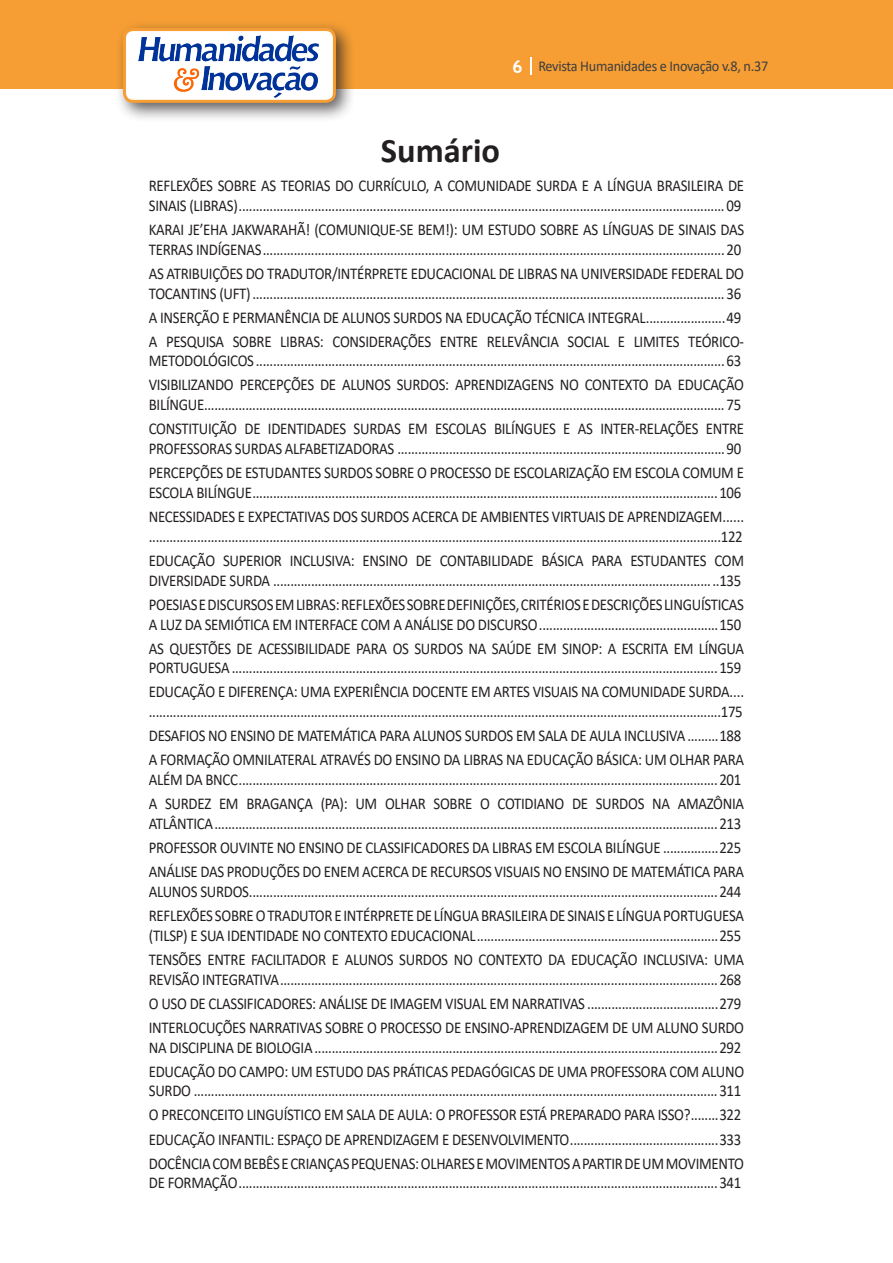
<style>
.page{position:relative;width:893px;height:1263px;background:#fff}
.page>*{position:absolute;margin:0;border:0;box-sizing:border-box;transform-origin:0 0}
.t1{font:700 34.5px "Calibri";color:#231f20}
.texto{font:16.5px/19.8px "Calibri";letter-spacing:-.02em;color:#231f20;scale:.9 1}
.t2{font:15px "Calibri";letter-spacing:-.02em;color:#3e3e3f;scale:.95 1}
.s1{font-family:"Trebuchet MS";font-weight:700;font-size:18px;color:#fff}
</style>
<div class="page">
<div style="left:0;top:0;width:893px;height:88px;background:#f69e34"></div>
<svg style="left:530px;top:57px;width:2px;height:18px"></svg>
<div style="left:115px;top:20px;width:241px;height:103px;background:#231f20;opacity:.75"></div>
<div style="left:125px;top:30px;width:209px;height:71px;background:#fff;border-radius:9px"></div>
<img style="left:138px;top:35px;width:181px;height:62px">
<div style="left:123px;top:28px;width:213px;height:75px;border:3px solid #f69e34;border-radius:9px"></div>
<p class="t2" style="left:512px;top:56px;width:271px"><span class="s1">6</span> Revista Humanidades e Inovação v.8, n.37</p>
<p class="t1" style="left:381px;top:126px;width:121px">Sumário</p>
<p class="texto" style="left:149px;top:175px;width:663px">REFLEXÕES SOBRE AS TEORIAS DO CURRÍCULO, A COMUNIDADE SURDA E A LÍNGUA BRASILEIRA DE<br>SINAIS (LIBRAS)............................................................................................................................................. 09</p>
<p class="texto" style="left:149px;top:219px;width:663px">KARAI JE’EHA JAKWARAHÃ! (COMUNIQUE-SE BEM!): UM ESTUDO SOBRE AS LÍNGUAS DE SINAIS DAS<br>TERRAS INDÍGENAS...................................................................................................................................... 20</p>
<p class="texto" style="left:149px;top:263px;width:663px">AS ATRIBUIÇŌES DO TRADUTOR/INTÉRPRETE EDUCACIONAL DE LIBRAS NA UNIVERSIDADE FEDERAL DO<br>TOCANTINS (UFT)......................................................................................................................................... 36</p>
<p class="texto" style="left:149px;top:307px;width:660px">A INSERÇÃO E PERMANÊNCIA DE ALUNOS SURDOS NA EDUCAÇÃO TÉCNICA INTEGRAL.......................49</p>
<p class="texto" style="left:149px;top:331px;width:663px">A PESQUISA SOBRE LIBRAS: CONSIDERAÇÕES ENTRE RELEVÂNCIA SOCIAL E LIMITES TEÓRICO-<br>METODOLÓGICOS ........................................................................................................................................ 63</p>
<p class="texto" style="left:149px;top:375px;width:663px">VISIBILIZANDO PERCEPÇÕES DE ALUNOS SURDOS: APRENDIZAGENS NO CONTEXTO DA EDUCAÇÃO<br>BILÍNGUE....................................................................................................................................................... 75</p>
<p class="texto" style="left:149px;top:418px;width:663px">CONSTITUIÇÃO DE IDENTIDADES SURDAS EM ESCOLAS BILÍNGUES E AS INTER-RELAÇÕES ENTRE<br>PROFESSORAS SURDAS ALFABETIZADORAS ...............................................................................................90</p>
<p class="texto" style="left:149px;top:462px;width:663px">PERCEPÇÕES DE ESTUDANTES SURDOS SOBRE O PROCESSO DE ESCOLARIZAÇÃO EM ESCOLA COMUM E<br>ESCOLA BILÍNGUE.......................................................................................................................................106</p>
<p class="texto" style="left:149px;top:506px;width:663px">NECESSIDADES E EXPECTATIVAS DOS SURDOS ACERCA DE AMBIENTES VIRTUAIS DE APRENDIZAGEM...... ......................................................................................................................................................................122</p>
<p class="texto" style="left:149px;top:550px;width:663px">EDUCAÇÃO SUPERIOR INCLUSIVA: ENSINO DE CONTABILIDADE BÁSICA PARA ESTUDANTES COM<br>DIVERSIDADE SURDA .................................................................................................................................135</p>
<p class="texto" style="left:149px;top:594px;width:663px">POESIAS E DISCURSOS EM LIBRAS: REFLEXÕES SOBRE DEFINIÇÕES, CRITÉRIOS E DESCRIÇÕES LINGUÍSTICAS<br>A LUZ DA SEMIÓTICA EM INTERFACE COM A ANÁLISE DO DISCURSO....................................................150</p>
<p class="texto" style="left:149px;top:638px;width:663px">AS QUESTÕES DE ACESSIBILIDADE PARA OS SURDOS NA SAÚDE EM SINOP: A ESCRITA EM LÍNGUA<br>PORTUGUESA.............................................................................................................................................159</p>
<p class="texto" style="left:149px;top:682px;width:663px">EDUCAÇÃO E DIFERENÇA: UMA EXPERIÊNCIA DOCENTE EM ARTES VISUAIS NA COMUNIDADE SURDA.... ......................................................................................................................................................................175</p>
<p class="texto" style="left:149px;top:725px;width:660px">DESAFIOS NO ENSINO DE MATEMÁTICA PARA ALUNOS SURDOS EM SALA DE AULA INCLUSIVA .........188</p>
<p class="texto" style="left:149px;top:749px;width:663px">A FORMAÇÃO OMNILATERAL ATRAVÉS DO ENSINO DA LIBRAS NA EDUCAÇÃO BÁSICA: UM OLHAR PARA<br>ALÉM DA BNCC...........................................................................................................................................201</p>
<p class="texto" style="left:149px;top:793px;width:663px">A SURDEZ EM BRAGANÇA (PA): UM OLHAR SOBRE O COTIDIANO DE SURDOS NA AMAZÔNIA<br>ATLÂNTICA..................................................................................................................................................213</p>
<p class="texto" style="left:149px;top:837px;width:660px">PROFESSOR OUVINTE NO ENSINO DE CLASSIFICADORES DA LIBRAS EM ESCOLA BILÍNGUE ................225</p>
<p class="texto" style="left:149px;top:861px;width:663px">ANÁLISE DAS PRODUÇÕES DO ENEM ACERCA DE RECURSOS VISUAIS NO ENSINO DE MATEMÁTICA PARA<br>ALUNOS SURDOS........................................................................................................................................244</p>
<p class="texto" style="left:149px;top:905px;width:663px">REFLEXÕES SOBRE O TRADUTOR E INTÉRPRETE DE LÍNGUA BRASILEIRA DE SINAIS E LÍNGUA PORTUGUESA (TILSP) E SUA IDENTIDADE NO CONTEXTO EDUCACIONAL......................................................................255</p>
<p class="texto" style="left:149px;top:949px;width:663px">TENSÕES ENTRE FACILITADOR E ALUNOS SURDOS NO CONTEXTO DA EDUCAÇÃO INCLUSIVA: UMA<br>REVISÃO INTEGRATIVA...............................................................................................................................268</p>
<p class="texto" style="left:149px;top:993px;width:660px">O USO DE CLASSIFICADORES: ANÁLISE DE IMAGEM VISUAL EM NARRATIVAS ......................................279</p>
<p class="texto" style="left:149px;top:1017px;width:663px">INTERLOCUÇÕES NARRATIVAS SOBRE O PROCESSO DE ENSINO-APRENDIZAGEM DE UM ALUNO SURDO<br>NA DISCIPLINA DE BIOLOGIA.....................................................................................................................292</p>
<p class="texto" style="left:149px;top:1061px;width:663px">EDUCAÇÃO DO CAMPO: UM ESTUDO DAS PRÁTICAS PEDAGÓGICAS DE UMA PROFESSORA COM ALUNO<br>SURDO ........................................................................................................................................................311</p>
<p class="texto" style="left:149px;top:1105px;width:660px">O PRECONCEITO LINGUÍSTICO EM SALA DE AULA: O PROFESSOR ESTÁ PREPARADO PARA ISSO?........322</p>
<p class="texto" style="left:149px;top:1129px;width:660px">EDUCAÇÃO INFANTIL: ESPAÇO DE APRENDIZAGEM E DESENVOLVIMENTO...........................................333</p>
<p class="texto" style="left:149px;top:1153px;width:663px">DOCÊNCIA COM BEBÊS E CRIANÇAS PEQUENAS: OLHARES E MOVIMENTOS A PARTIR DE UM MOVIMENTO<br>DE FORMAÇÃO...........................................................................................................................................341</p>
</div>
